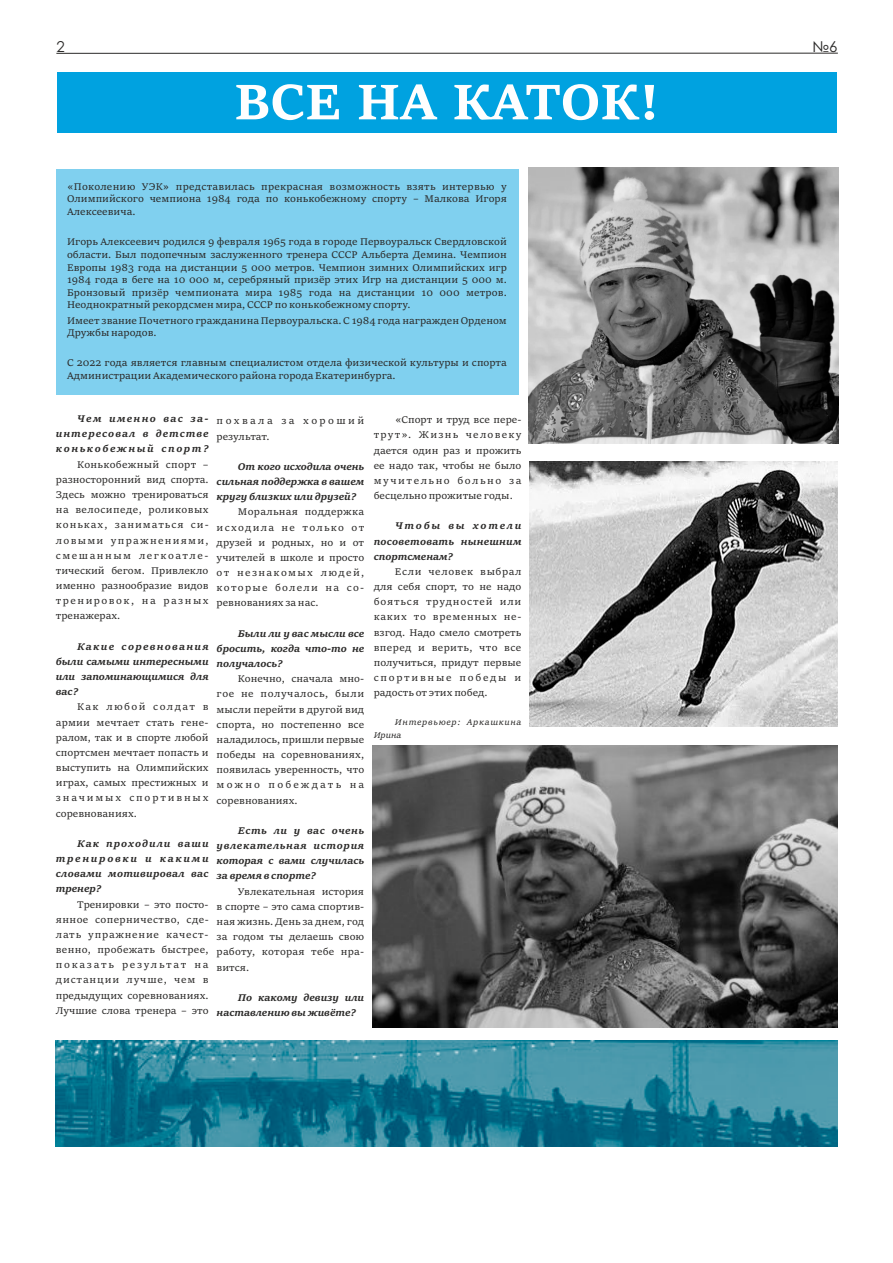
<style>
.page{position:relative;width:893px;height:1263px;background:#fff}
.page>*{position:absolute;margin:0;border:0;box-sizing:border-box;transform-origin:0 0}
.t1{font:700 54px "Sitka Text";color:#fefefe}
.t2{font:15px "Century Gothic";color:#2b2a29}
.t3{font:10.5px/15.1px "Sitka Text";color:#2b2a29;text-align:justify}
.t4{font:italic 700 10.5px/15.1px "Sitka Text";color:#2b2a29;text-align:justify}
.t5{font:10.5px/15.1px "Sitka Text";letter-spacing:.22em;color:#2b2a29}
.t6{font:italic 9px/13px "Sitka Text";letter-spacing:.08em;color:#2b2a29}
</style>
<div class="page">
<hr style="left:56px;top:53px;width:782px;height:1px;background:#2b2a29">
<div style="left:57px;top:72px;width:779px;height:61px;background:#00a2e0"></div>
<div style="left:56px;top:169px;width:463px;height:225px;background:#80d0ef"></div>
<img style="left:529px;top:168px;width:309px;height:275px">
<img style="left:372px;top:745px;width:465px;height:283px">
<img style="left:529px;top:461px;width:308px;height:265px">
<img style="left:55px;top:1040px;width:782px;height:107px">
<h2 class="t2" style="left:56px;top:41px;width:10px">2</h2>
<h2 class="t2" style="left:813px;top:41px;width:26px">№6</h2>
<h1 class="t1" style="left:234px;top:78px;width:427px">ВСЕ НА КАТОК!</h1>
<p class="t3" style="left:67px;top:181px;width:441px;line-height:12.6px">«Поколению УЭК» представилась прекрасная возможность взять интервью у Олимпийского чемпиона 1984 года по конькобежному спорту – Малкова Игоря Алексеевича.</p>
<p class="t3" style="left:67px;top:236px;width:441px;line-height:12.6px">Игорь Алексеевич родился 9 февраля 1965 года в городе Первоуральск Свердловской области. Был подопечным заслуженного тренера СССР Альберта Демина. Чемпион Европы 1983 года на дистанции 5 000 метров. Чемпион зимних Олимпийских игр 1984 года в беге на 10 000 м, серебряный призёр этих Игр на дистанции 5 000 м.<br>Бронзовый призёр чемпионата мира 1985 года на дистанции 10 000 метров.<br>Неоднократный рекордсмен мира, СССР по конькобежному спорту.</p>
<p class="t3" style="left:67px;top:314px;width:441px;line-height:12.6px">Имеет звание Почетного гражданина Первоуральска. С 1984 года награжден Орденом<br>Дружбы народов.</p>
<p class="t3" style="left:67px;top:357px;width:441px;line-height:12.6px">С 2022 года является главным специалистом отдела физической культуры и спорта<br>Администрации Академического района города Екатеринбурга.</p>
<p class="t4" style="left:56px;top:412px;width:154px;text-indent:21px">Чем именно вас за&shy;интересовал в детстве конькобежный спорт?</p>
<p class="t3" style="left:56px;top:457px;width:154px;text-indent:21px">Конькобежный спорт – разносторонний вид спорта.<br>Здесь можно тренироваться на велосипеде, роликовых коньках, заниматься си&shy;ловыми упражнениями, смешанным легкоатле&shy;тический бегом. Привлекло именно разнообразие видов тренировок, на разных тренажерах.</p>
<p class="t4" style="left:56px;top:639px;width:154px;text-indent:21px">Какие соревнования были самыми интересными или запоминающимися для вас?</p>
<p class="t3" style="left:56px;top:700px;width:154px;text-indent:21px">Как любой солдат в армии мечтает стать гене&shy;ралом, так и в спорте любой спортсмен мечтает попасть и выступить на Олимпийских играх, самых престижных и значимых спортивных соревнованиях.</p>
<p class="t4" style="left:56px;top:837px;width:154px;text-indent:21px">Как проходили ваши тренировки и какими словами мотивировал вас тренер?</p>
<p class="t3" style="left:56px;top:897px;width:154px;text-indent:21px">Тренировки – это посто&shy;янное соперничество, сде&shy;лать упражнение качест&shy;венно, пробежать быстрее, показать результат на дистанции лучше, чем в предыдущих соревнованиях.<br>Лучшие слова тренера – это</p>
<p class="t5" style="left:217px;top:414px;width:149px">похвала за хороший результат.</p>
<p class="t4" style="left:217px;top:460px;width:149px;text-indent:21px">От кого исходила очень сильная поддержка в вашем кругу близких или друзей?</p>
<p class="t3" style="left:217px;top:505px;width:149px;text-indent:21px">Моральная поддержка исходила не только от друзей и родных, но и от учителей в школе и просто от незнакомых людей, которые болели на со&shy;ревнованиях за нас.</p>
<p class="t4" style="left:217px;top:626px;width:149px;text-indent:21px">Были ли у вас мысли все бросить, когда что-то не получалось?</p>
<p class="t3" style="left:217px;top:672px;width:149px;text-indent:21px">Конечно, сначала мно&shy;гое не получалось, были мысли перейти в другой вид спорта, но постепенно все наладилось, пришли первые победы на соревнованиях, появилась уверенность, что можно побеждать на соревнованиях.</p>
<p class="t4" style="left:217px;top:824px;width:149px;text-indent:21px">Есть ли у вас очень увлекательная история которая с вами случилась за время в спорте?</p>
<p class="t3" style="left:217px;top:884px;width:149px;text-indent:21px">Увлекательная история в спорте – это сама спортив&shy;ная жизнь. День за днем, год за годом ты делаешь свою работу, которая тебе нра&shy;вится.</p>
<p class="t4" style="left:217px;top:990px;width:149px;text-indent:21px">По какому девизу или наставлению вы живёте?</p>
<p class="t3" style="left:374px;top:413px;width:149px;text-indent:21px">«Спорт и труд все пере&shy;трут». Жизнь человеку дается один раз и прожить ее надо так, чтобы не было мучительно больно за бесцельно прожитые годы.</p>
<p class="t4" style="left:374px;top:519px;width:149px;text-indent:21px">Чтобы вы хотели посоветовать нынешним спортсменам?</p>
<p class="t3" style="left:374px;top:565px;width:149px;text-indent:21px">Если человек выбрал для себя спорт, то не надо бояться трудностей или каких то временных не&shy;взгод. Надо смело смотреть вперед и верить, что все получиться, придут первые спортивные победы и радость от этих побед.</p>
<p class="t6" style="left:374px;top:716px;width:149px;text-indent:21px">Интервьюер: Аркашкина<br>Ирина</p>
</div>
